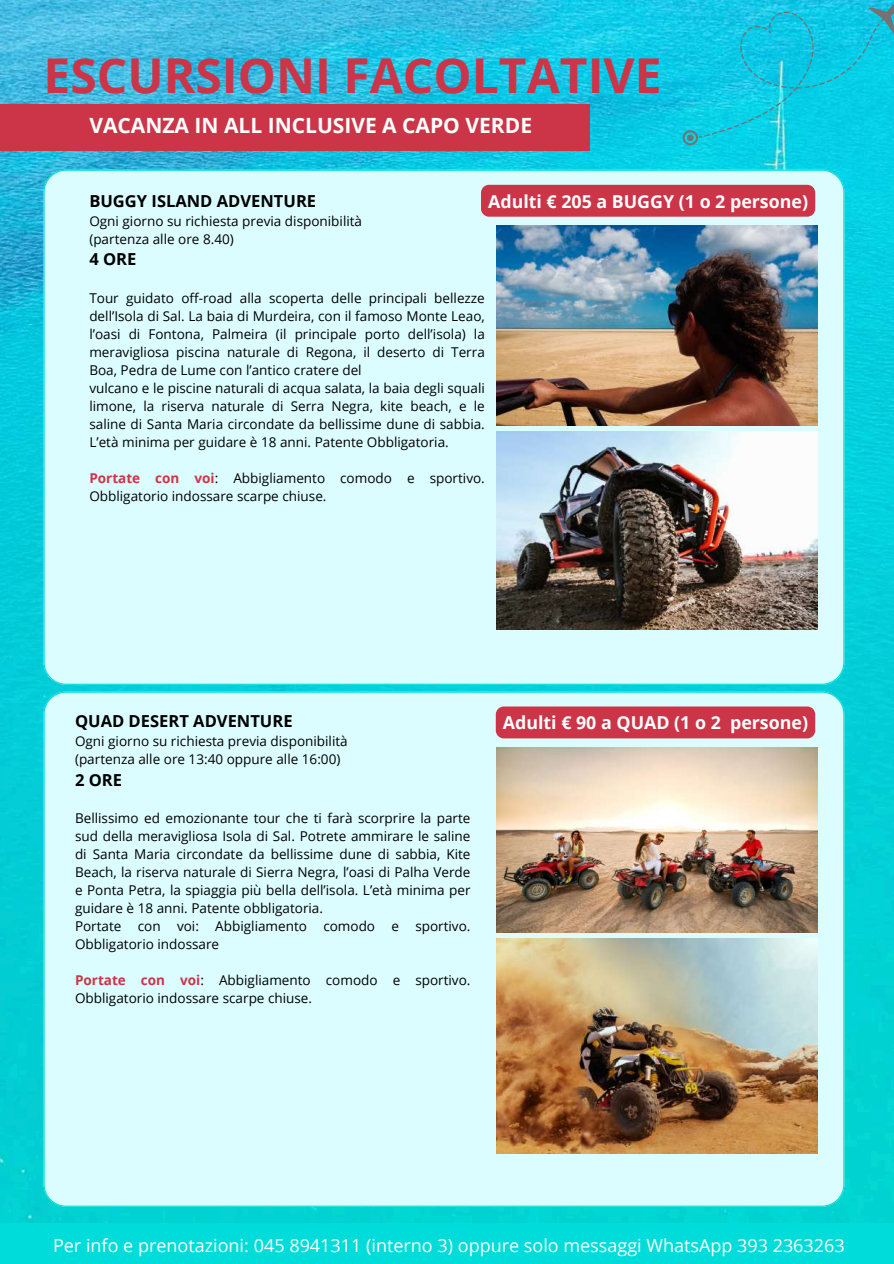
<style>
.page{position:relative;width:894px;height:1264px;background:#fff}
.page>*{position:absolute;margin:0;border:0;box-sizing:border-box;transform-origin:0 0}
.t1{font:700 48px "Open Sans";color:#cb3547}
.t2{font:700 21px "Open Sans";color:#fff}
.t3{font:18px "Open Sans";color:#fff}
.t4{font:700 17.85px "Open Sans";color:#fff}
.t5{font:700 16.5px "Open Sans";color:#000}
.t6{font:13.5px/18px "Open Sans";color:#000}
.s1{font-weight:700;color:#cb3547}
</style>
<div class="page">
<img style="left:0;top:0;width:893px;height:1222px">
<svg style="left:682px;top:0;width:211px;height:145px;background:#0fc9e4"></svg>
<div style="left:43px;top:170px;width:800px;height:515px;background:#dcfdff"></div>
<img style="left:496px;top:431px;width:320px;height:198px">
<div style="left:43px;top:691px;width:800px;height:515px;background:#dcfdff"></div>
<img style="left:496px;top:747px;width:320px;height:185px">
<img style="left:496px;top:938px;width:320px;height:215px">
<img style="left:496px;top:226px;width:320px;height:199px">
<div style="left:0;top:104px;width:590px;height:46px;background:#cb3547"></div>
<div style="left:481px;top:185px;width:334px;height:32px;background:#cb3547"></div>
<div style="left:495px;top:706px;width:320px;height:32px;background:#cb3547"></div>
<div style="left:0;top:1222px;width:893px;height:41px;background:#00dcda"></div>
<h1 class="t1" style="left:43px;top:41px;width:619px">ESCURSIONI FACOLTATIVE</h1>
<h2 class="t2" style="left:89px;top:111px;width:444px">VACANZA IN ALL INCLUSIVE A CAPO VERDE</h2>
<h3 class="t4" style="left:488px;top:188px;width:321px">Adulti € 205 a BUGGY (1 o 2 persone)</h3>
<p class="t5" style="left:89px;top:189px;width:228px">BUGGY ISLAND ADVENTURE</p>
<p class="t6" style="left:89px;top:212px;width:274px">Ogni giorno su richiesta previa disponibilità (partenza alle ore 8.40)</p>
<p class="t5" style="left:89px;top:248px;width:49px">4 ORE</p>
<p class="t6" style="left:89px;top:288px;width:397px">Tour guidato off-road alla scoperta delle principali bellezze dell’Isola di Sal. La baia di Murdeira, con il famoso Monte Leao, l’oasi di Fontona, Palmeira (il principale porto dell’isola) la meravigliosa piscina naturale di Regona, il deserto di Terra Boa, Pedra de Lume con l’antico cratere del<br>vulcano e le piscine naturali di acqua salata, la baia degli squali limone, la riserva naturale di Serra Negra, kite beach, e le saline di Santa Maria circondate da bellissime dune di sabbia.<br>L’età minima per guidare è 18 anni. Patente Obbligatoria.</p>
<p class="t6" style="left:89px;top:468px;width:397px"><span class="s1">Portate con voi</span>: Abbigliamento comodo e sportivo.<br>Obbligatorio indossare scarpe chiuse.</p>
<p class="t5" style="left:75px;top:709px;width:219px">QUAD DESERT ADVENTURE</p>
<p class="t6" style="left:75px;top:732px;width:274px">Ogni giorno su richiesta previa disponibilità (partenza alle ore 13:40 oppure alle 16:00)</p>
<p class="t5" style="left:75px;top:768px;width:49px">2 ORE</p>
<p class="t6" style="left:75px;top:808px;width:397px">Bellissimo ed emozionante tour che ti farà scorprire la parte sud della meravigliosa Isola di Sal. Potrete ammirare le saline di Santa Maria circondate da bellissime dune di sabbia, Kite Beach, la riserva naturale di Sierra Negra, l’oasi di Palha Verde e Ponta Petra, la spiaggia più bella dell’isola. L’età minima per guidare è 18 anni. Patente obbligatoria.<br>Portate con voi: Abbigliamento comodo e sportivo.<br>Obbligatorio indossare</p>
<p class="t6" style="left:75px;top:970px;width:397px"><span class="s1">Portate con voi</span>: Abbigliamento comodo e sportivo.<br>Obbligatorio indossare scarpe chiuse.</p>
<h3 class="t4" style="left:502px;top:710px;width:306px">Adulti € 90 a QUAD (1 o 2 persone)</h3>
<h3 class="t3" style="left:53px;top:1232px;width:793px">Per info e prenotazioni: 045 8941311 (interno 3) oppure solo messaggi WhatsApp 393 2363263</h3>
</div>
